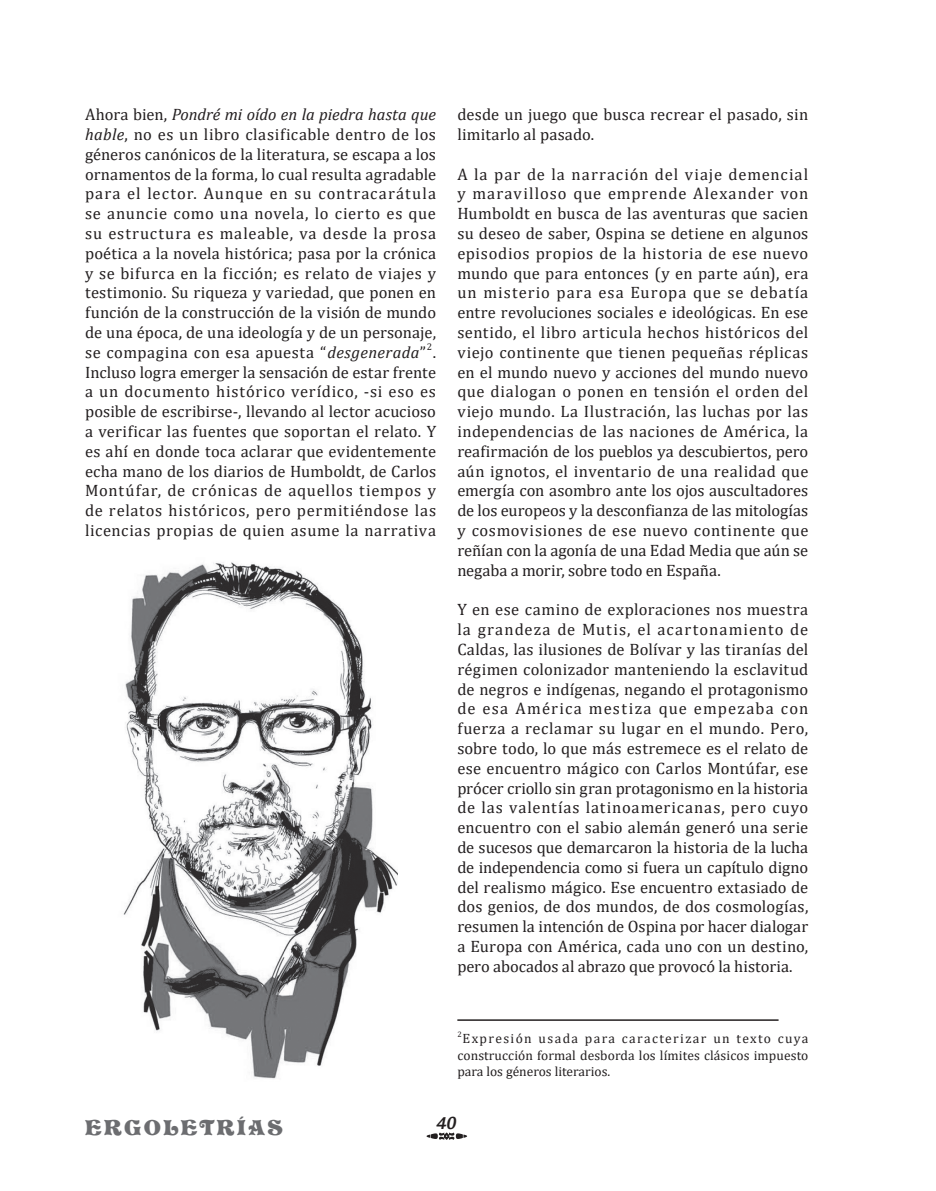
<style>
.page{position:relative;width:936px;height:1191px;background:#fff}
.page>*{position:absolute;margin:0;border:0;box-sizing:border-box;transform-origin:0 0}
.t1{font:21px "Storybook";letter-spacing:.11em;color:#6c6d70}
.t2{font:italic 18px "Sansita";color:#231f20}
.t3{font:16.5px/19.8px "Cambria";letter-spacing:.01em;color:#231f20;text-align:justify}
.t4{font:13.5px/16.2px "Cambria";color:#231f20;text-align:justify}
.t5{font:9.6px "Cambria";color:#231f20}
.t6{font:7.8px "Cambria";color:#231f20}
.s1{font-style:italic}
</style>
<div class="page">
<svg style="left:426px;top:1132px;width:41px;height:7px"></svg>
<hr style="left:457px;top:1019px;width:321px;height:1px;background:#231f20">
<img style="left:123px;top:562px;width:275px;height:517px">
<p class="t3" style="left:85px;top:104px;width:352px">Ahora bien, <span class="s1">Pondré mi oído en la piedra hasta que hable</span>, no es un libro clasificable dentro de los géneros canónicos de la literatura, se escapa a los ornamentos de la forma, lo cual resulta agradable para el lector. Aunque en su contracarátula se anuncie como una novela, lo cierto es que su estructura es maleable, va desde la prosa poética a la novela histórica; pasa por la crónica y se bifurca en la ficción; es relato de viajes y testimonio. Su riqueza y variedad, que ponen en función de la construcción de la visión de mundo de una época, de una ideología y de un personaje, se compagina con esa apuesta “<span class="s1">desgenerada</span>” .</p>
<p class="t5" style="left:426px;top:341px;width:7px">2</p>
<p class="t3" style="left:85px;top:362px;width:352px">Incluso logra emerger la sensación de estar frente a un documento histórico verídico, -si eso es posible de escribirse-, llevando al lector acucioso a verificar las fuentes que soportan el relato. Y es ahí en donde toca aclarar que evidentemente echa mano de los diarios de Humboldt, de Carlos Montúfar, de crónicas de aquellos tiempos y de relatos históricos, pero permitiéndose las licencias propias de quien asume la narrativa</p>
<p class="t3" style="left:457px;top:104px;width:352px">desde un juego que busca recrear el pasado, sin limitarlo al pasado.</p>
<p class="t3" style="left:457px;top:164px;width:352px">A la par de la narración del viaje demencial y maravilloso que emprende Alexander von Humboldt en busca de las aventuras que sacien su deseo de saber, Ospina se detiene en algunos episodios propios de la historia de ese nuevo mundo que para entonces (y en parte aún), era un misterio para esa Europa que se debatía entre revoluciones sociales e ideológicas. En ese sentido, el libro articula hechos históricos del viejo continente que tienen pequeñas réplicas en el mundo nuevo y acciones del mundo nuevo que dialogan o ponen en tensión el orden del viejo mundo. La Ilustración, las luchas por las independencias de las naciones de América, la reafirmación de los pueblos ya descubiertos, pero aún ignotos, el inventario de una realidad que emergía con asombro ante los ojos auscultadores de los europeos y la desconfianza de las mitologías y cosmovisiones de ese nuevo continente que reñían con la agonía de una Edad Media que aún se negaba a morir, sobre todo en España.</p>
<p class="t3" style="left:457px;top:599px;width:352px">Y en ese camino de exploraciones nos muestra la grandeza de Mutis, el acartonamiento de Caldas, las ilusiones de Bolívar y las tiranías del régimen colonizador manteniendo la esclavitud de negros e indígenas, negando el protagonismo de esa América mestiza que empezaba con fuerza a reclamar su lugar en el mundo. Pero, sobre todo, lo que más estremece es el relato de ese encuentro mágico con Carlos Montúfar, ese prócer criollo sin gran protagonismo en la historia de las valentías latinoamericanas, pero cuyo encuentro con el sabio alemán generó una serie de sucesos que demarcaron la historia de la lucha de independencia como si fuera un capítulo digno del realismo mágico. Ese encuentro extasiado de dos genios, de dos mundos, de dos cosmologías, resumen la intención de Ospina por hacer dialogar a Europa con América, cada uno con un destino, pero abocados al abrazo que provocó la historia.</p>
<p class="t6" style="left:457px;top:1029px;width:6px">2</p>
<p class="t4" style="left:457px;top:1030px;width:352px;text-indent:5px">Expresión usada para caracterizar un texto cuya construcción formal desborda los límites clásicos impuesto para los géneros literarios.</p>
<p class="t1" style="left:85px;top:1115px;width:200px">ERGOLETRÍAS</p>
<p class="t2" style="left:437px;top:1111px;width:21px">40</p>
</div>
